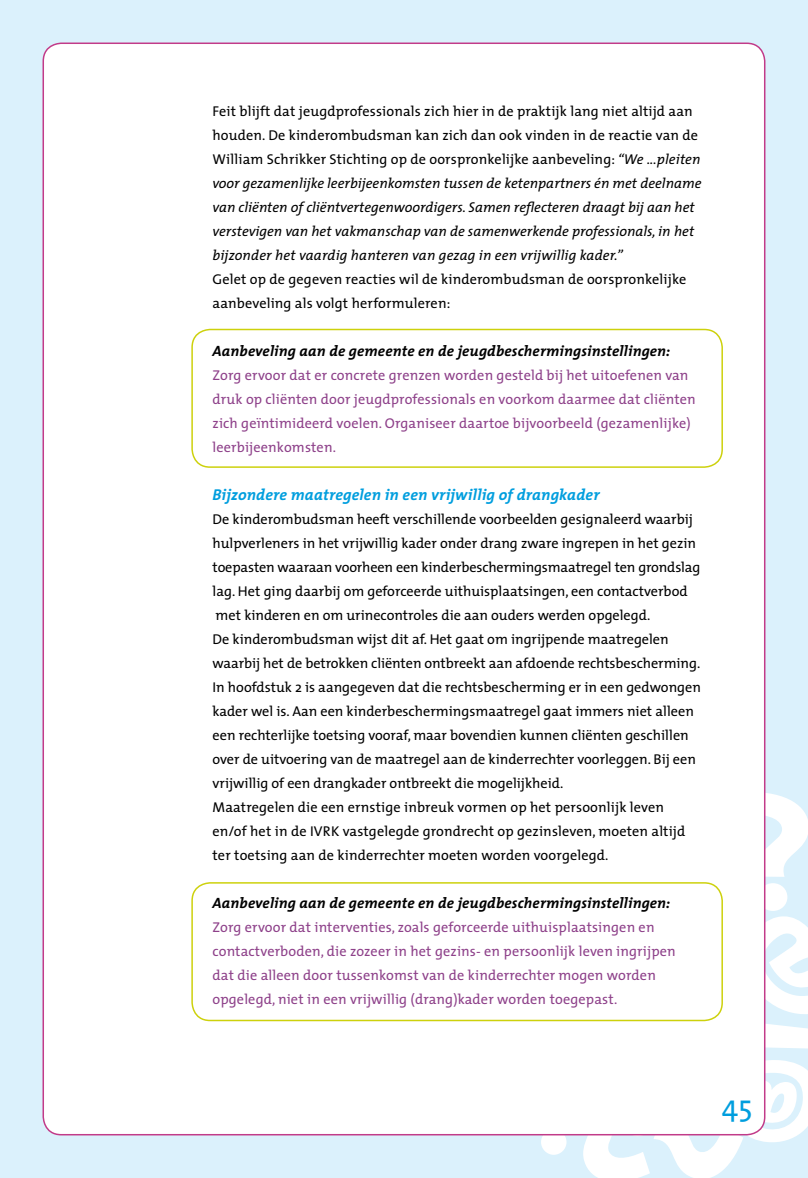
<style>
.page{position:relative;width:808px;height:1178px;background:#dbf1fc}
.page>*{position:absolute;margin:0;border:0;box-sizing:border-box;transform-origin:0 0}
.t1{font:30px "The Mix";color:#009ede}
.t2{font:italic 700 15.75px "The Mix";letter-spacing:.01em;color:#009ede}
.t3{font:italic 700 15px "The Mix";letter-spacing:.01em;color:#000}
.t4{font:14.25px/24px "The Mix";color:#000}
.t5{font:italic 14.25px/24px "The Mix";color:#000}
.t6{font:14.25px/24px "The Mix";letter-spacing:.01em;color:#8e418a}
.s1{font-style:normal}
</style>
<div class="page">
<div style="left:541px;top:1129px;width:25px;height:26px;background:#fff;border-radius:50%"></div>
<svg style="left:765px;top:792px;width:43px;height:262px"></svg>
<svg style="left:571px;top:1060px;width:237px;height:118px"></svg>
<div style="left:43px;top:43px;width:722px;height:1092px;background:#fff;border-radius:18px"></div>
<div style="left:191px;top:329px;width:532px;height:139px;border:2px solid #cdd10c;border-radius:18px"></div>
<div style="left:191px;top:882px;width:532px;height:139px;border:2px solid #cdd10c;border-radius:18px"></div>
<p class="t5" style="left:213px;top:98px;width:490px"><span class="s1">Feit blijft dat jeugdprofessionals zich hier in de praktijk lang niet altijd aan houden. De kinderombudsman kan zich dan ook vinden in de reactie van de William Schrikker Stichting op de oorspronkelijke aanbeveling:</span> “We ...pleiten voor gezamenlijke leerbijeenkomsten tussen de ketenpartners én met deelname van cliënten of cliëntvertegenwoordigers. Samen reflecteren draagt bij aan het verstevigen van het vakmanschap van de samenwerkende professionals, in het bijzonder het vaardig hanteren van gezag in een vrijwillig kader.”</p>
<p class="t4" style="left:213px;top:266px;width:475px">Gelet op de gegeven reacties wil de kinderombudsman de oorspronkelijke aanbeveling als volgt herformuleren:</p>
<p class="t3" style="left:213px;top:338px;width:459px">Aanbeveling aan de gemeente en de jeugdbeschermingsinstellingen:</p>
<p class="t6" style="left:213px;top:362px;width:485px">Zorg ervoor dat er concrete grenzen worden gesteld bij het uitoefenen van druk op cliënten door jeugdprofessionals en voorkom daarmee dat cliënten zich geïntimideerd voelen. Organiseer daartoe bijvoorbeeld (gezamenlijke) leerbijeenkomsten.</p>
<p class="t2" style="left:213px;top:481px;width:388px">Bijzondere maatregelen in een vrijwillig of drangkader</p>
<p class="t4" style="left:213px;top:506px;width:490px">De kinderombudsman heeft verschillende voorbeelden gesignaleerd waarbij hulpverleners in het vrijwillig kader onder drang zware ingrepen in het gezin toepasten waaraan voorheen een kinderbeschermingsmaatregel ten grondslag lag. Het ging daarbij om geforceerde uithuisplaatsingen, een contactverbod met kinderen en om urinecontroles die aan ouders werden opgelegd.<br>De kinderombudsman wijst dit af. Het gaat om ingrijpende maatregelen waarbij het de betrokken cliënten ontbreekt aan afdoende rechtsbescherming.<br>In hoofdstuk 2 is aangegeven dat die rechtsbescherming er in een gedwongen kader wel is. Aan een kinderbeschermingsmaatregel gaat immers niet alleen een rechterlijke toetsing vooraf, maar bovendien kunnen cliënten geschillen over de uitvoering van de maatregel aan de kinderrechter voorleggen. Bij een vrijwillig of een drangkader ontbreekt die mogelijkheid.<br>Maatregelen die een ernstige inbreuk vormen op het persoonlijk leven en/of het in de IVRK vastgelegde grondrecht op gezinsleven, moeten altijd ter toetsing aan de kinderrechter moeten worden voorgelegd.</p>
<p class="t3" style="left:213px;top:890px;width:459px">Aanbeveling aan de gemeente en de jeugdbeschermingsinstellingen:</p>
<p class="t6" style="left:213px;top:914px;width:465px">Zorg ervoor dat interventies, zoals geforceerde uithuisplaatsingen en contactverboden, die zozeer in het gezins- en persoonlijk leven ingrijpen dat die alleen door tussenkomst van de kinderrechter mogen worden opgelegd, niet in een vrijwillig (drang)kader worden toegepast.</p>
<h1 class="t1" style="left:722px;top:1081px;width:32px">45</h1>
</div>
